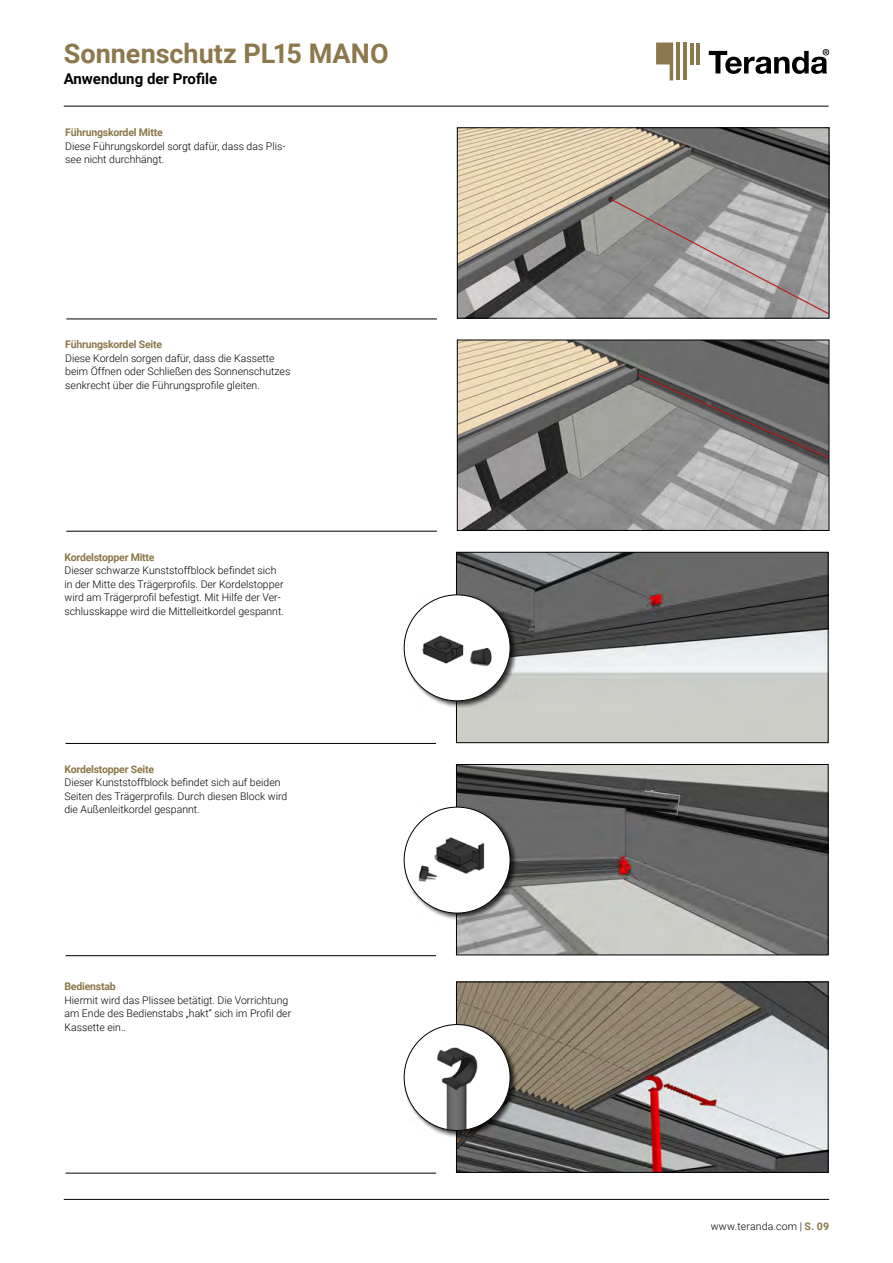
<style>
.page{position:relative;width:893px;height:1263px;background:#fff}
.page>*{position:absolute;margin:0;border:0;box-sizing:border-box;transform-origin:0 0}
.t1{font:700 27px "Roboto";color:#8d774c}
.t2{font:700 15px "Roboto";color:#000}
.t3{font:300 10.5px/13.5px "Roboto";color:#000}
.t4{font:700 10.5px "Roboto";letter-spacing:-.02em;color:#8d774c}
.t5{font:300 10.5px "Roboto";letter-spacing:.02em;color:#000}
.s1{font-weight:700;color:#8d774c}
</style>
<div class="page">
<img style="left:459px;top:130px;width:368px;height:186px">
<svg style="left:609px;top:198px;width:218px;height:117px;background:#a4a3a2"></svg>
<div style="left:457px;top:128px;width:372px;height:190px;border:1px solid #000"></div>
<hr style="left:66px;top:319px;width:371px;height:1px;background:#000">
<img style="left:459px;top:342px;width:368px;height:187px">
<svg style="left:637px;top:374px;width:190px;height:85px;background:#7b7878"></svg>
<div style="left:457px;top:340px;width:372px;height:191px;border:1px solid #000"></div>
<hr style="left:66px;top:531px;width:371px;height:1px;background:#000">
<img style="left:458px;top:554px;width:368px;height:187px">
<div style="left:456px;top:552px;width:372px;height:191px;border:1px solid #000"></div>
<hr style="left:66px;top:743px;width:370px;height:1px;background:#000">
<svg style="left:656px;top:43px;width:17px;height:37px"></svg>
<hr style="left:676px;top:43px;width:4px;height:37px;background:#8d774c">
<hr style="left:683px;top:43px;width:4px;height:37px;background:#8d774c">
<hr style="left:690px;top:43px;width:3px;height:21px;background:#8d774c">
<hr style="left:697px;top:43px;width:3px;height:21px;background:#8d774c">
<svg style="left:709px;top:49px;width:120px;height:25px"></svg>
<hr style="left:64px;top:106px;width:765px;height:1px;background:#000">
<hr style="left:64px;top:1199px;width:765px;height:1px;background:#000">
<div style="left:403px;top:594px;width:114px;height:114px;background:#000;opacity:.75"></div>
<img style="left:404px;top:595px;width:106px;height:106px;border-radius:53px">
<img style="left:458px;top:766px;width:368px;height:187px">
<div style="left:456px;top:764px;width:372px;height:191px;border:1px solid #000"></div>
<hr style="left:66px;top:955px;width:370px;height:1px;background:#000">
<div style="left:403px;top:806px;width:114px;height:114px;background:#000;opacity:.75"></div>
<img style="left:404px;top:807px;width:106px;height:106px;border-radius:53px">
<img style="left:458px;top:984px;width:368px;height:186px">
<div style="left:456px;top:982px;width:372px;height:190px;border:1px solid #000"></div>
<hr style="left:66px;top:1173px;width:370px;height:1px;background:#000">
<div style="left:403px;top:1023px;width:114px;height:114px;background:#000;opacity:.75"></div>
<img style="left:404px;top:1024px;width:106px;height:106px;border-radius:53px">
<h1 class="t1" style="left:64px;top:34px;width:326px">Sonnenschutz PL15 MANO</h1>
<h2 class="t2" style="left:64px;top:68px;width:155px">Anwendung der Profile</h2>
<p class="t4" style="left:65px;top:125px;width:99px">Führungskordel Mitte</p>
<p class="t3" style="left:65px;top:139px;width:222px">Diese Führungskordel sorgt dafür, dass das Plis&shy;see nicht durchhängt.</p>
<p class="t4" style="left:65px;top:337px;width:98px">Führungskordel Seite</p>
<p class="t3" style="left:65px;top:351px;width:227px">Diese Kordeln sorgen dafür, dass die Kassette beim Öffnen oder Schließen des Sonnenschutzes senkrecht über die Führungsprofile gleiten.</p>
<p class="t4" style="left:64px;top:549px;width:92px">Kordelstopper Mitte</p>
<p class="t3" style="left:64px;top:563px;width:221px">Dieser schwarze Kunststoffblock befindet sich in der Mitte des Trägerprofils. Der Kordelstopper wird am Trägerprofil befestigt. Mit Hilfe der Ver&shy;schlusskappe wird die Mittelleitkordel gespannt.</p>
<p class="t4" style="left:64px;top:762px;width:91px">Kordelstopper Seite</p>
<p class="t3" style="left:64px;top:775px;width:224px">Dieser Kunststoffblock befindet sich auf beiden<br>Seiten des Trägerprofils. Durch diesen Block wird die Außenleitkordel gespannt.</p>
<p class="t4" style="left:64px;top:979px;width:53px">Bedienstab</p>
<p class="t3" style="left:64px;top:993px;width:228px">Hiermit wird das Plissee betätigt. Die Vorrichtung am Ende des Bedienstabs „hakt“ sich im Profil der<br>Kassette ein..</p>
<p class="t5" style="left:711px;top:1219px;width:120px">www.teranda.com | <span class="s1">S. 09</span></p>
</div>
